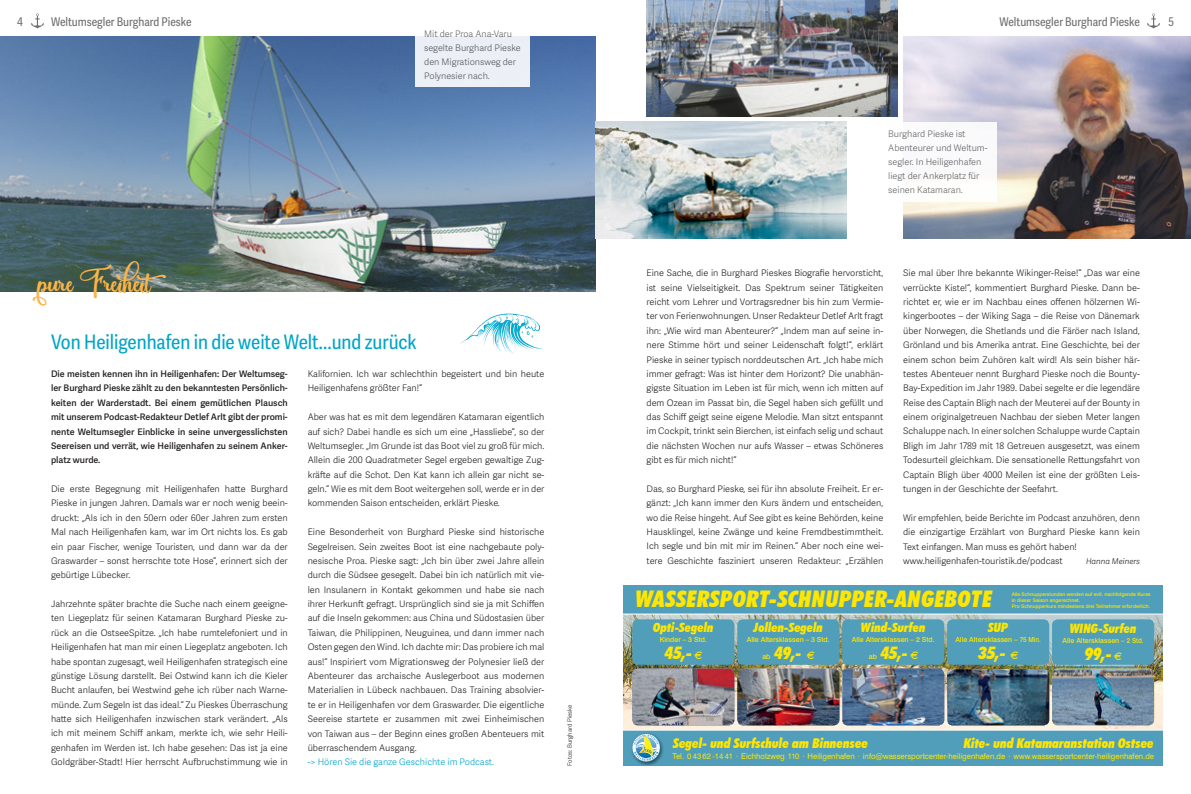
<style>
.page{position:relative;width:1191px;height:794px;background:#fff}
.page>*{position:absolute;margin:0;border:0;box-sizing:border-box;transform-origin:0 0}
.t1{font:28.2px "Pacific Again";color:#fbb449}
.t2{font:italic 900 condensed 22.9px "Futura BT";letter-spacing:.02em;color:#ffe601}
.t3{font:20px "Adelle Sans Cnd";color:#00a5c8}
.t4{font:italic 900 condensed 17.2px "Futura BT";color:#ffe601}
.t5{font:italic 900 condensed 13.5px "Futura BT";color:#ffe601}
.t6{font:italic 900 condensed 12.9px "Futura BT";color:#ffe601}
.t7{font:12px "Adelle Sans Cnd";color:#6c6d70}
.t8{font:300 9px/14.4px "Adelle Sans";color:#231f20;text-align:justify}
.t9{font:600 9px/14.4px "Adelle Sans";color:#231f20;text-align:justify}
.t10{font:300 9px/14px "Adelle Sans";color:#57585a}
.t11{font:300 9px "Adelle Sans";color:#00a5c8}
.t12{font:8px "Swiss 721 BT";color:#ffe601;scale:.96 1}
.t13{font:italic 300 8px "Adelle Sans";color:#231f20}
.t14{font:500 7px "Swiss 721 BT";color:#ffe601}
.t15{font:300 6px "Adelle Sans";color:#231f20}
.t16{font:500 5px/6px "Swiss 721 BT";color:#ffe601}
</style>
<div class="page">
<svg style="left:31px;top:13px;width:13px;height:16px"></svg>
<svg style="left:1147px;top:13px;width:12px;height:16px"></svg>
<img style="left:903px;top:37px;width:288px;height:201px">
<img style="left:646px;top:0;width:251px;height:116px">
<img style="left:0;top:37px;width:595px;height:254px">
<div style="left:879px;top:122px;width:117px;height:80px;background:#fff"></div>
<img style="left:595px;top:122px;width:251px;height:116px">
<div style="left:416px;top:21px;width:114px;height:66px;background:linear-gradient(to bottom,#fafbfc,#e7ecf3)"></div>
<img style="left:624px;top:614px;width:538px;height:54px">
<div style="left:632px;top:619px;width:102px;height:45px;background:#509eb9;border-radius:6px"></div>
<div style="left:737px;top:619px;width:102px;height:45px;background:#509eb9;border-radius:6px"></div>
<div style="left:842px;top:619px;width:102px;height:45px;background:#509eb9;border-radius:6px"></div>
<div style="left:947px;top:619px;width:102px;height:45px;background:#509eb9;border-radius:6px"></div>
<div style="left:1052px;top:619px;width:102px;height:45px;background:#509eb9;border-radius:6px"></div>
<div style="left:624px;top:586px;width:538px;height:28px;background:#509eb9"></div>
<img style="left:624px;top:668px;width:538px;height:97px">
<svg style="left:460px;top:313px;width:83px;height:41px"></svg>
<h3 class="t7" style="left:51px;top:13px;width:142px">Weltumsegler Burghard Pieske</h3>
<h3 class="t7" style="left:999px;top:13px;width:142px">Weltumsegler Burghard Pieske</h3>
<h3 class="t7" style="left:17px;top:13px;width:7px">4</h3>
<h3 class="t7" style="left:1168px;top:13px;width:7px">5</h3>
<p class="t10" style="left:424px;top:26px;width:98px">Mit der Proa Ana-Varu segelte Burghard Pieske den Migrationsweg der<br>Polynesier nach.</p>
<h1 class="t1" style="left:37px;top:265px;width:139px">pure Freiheit</h1>
<h3 class="t3" style="left:51px;top:327px;width:367px">Von Heiligenhafen in die weite Welt…und zurück</h3>
<p class="t9" style="left:51px;top:366px;width:238px">Die meisten kennen ihn in Heiligenhafen: Der Weltumseg&shy;ler Burghard Pieske zählt zu den bekanntesten Persönlich&shy;keiten der Warderstadt. Bei einem gemütlichen Plausch mit unserem Podcast-Redakteur Detlef Arlt gibt der promi&shy;nente Weltumsegler Einblicke in seine unvergesslichsten Seereisen und verrät, wie Heiligenhafen zu seinem Anker&shy;platz wurde.</p>
<p class="t8" style="left:51px;top:481px;width:238px">Die erste Begegnung mit Heiligenhafen hatte Burghard Pieske in jungen Jahren. Damals war er noch wenig beein&shy;druckt: „Als ich in den 50ern oder 60er Jahren zum ersten Mal nach Heiligenhafen kam, war im Ort nichts los. Es gab ein paar Fischer, wenige Touristen, und dann war da der Graswarder – sonst herrschte tote Hose“, erinnert sich der gebürtige Lübecker.</p>
<p class="t8" style="left:51px;top:596px;width:238px">Jahrzehnte später brachte die Suche nach einem geeigne&shy;ten Liegeplatz für seinen Katamaran Burghard Pieske zu&shy;rück an die OstseeSpitze. „Ich habe rumtelefoniert und in Heiligenhafen hat man mir einen Liegeplatz angeboten. Ich habe spontan zugesagt, weil Heiligenhafen strategisch eine günstige Lösung darstellt. Bei Ostwind kann ich die Kieler Bucht anlaufen, bei Westwind gehe ich rüber nach Warne&shy;münde. Zum Segeln ist das ideal.“ Zu Pieskes Überraschung hatte sich Heiligenhafen inzwischen stark verändert. „Als ich mit meinem Schiff ankam, merkte ich, wie sehr Heili&shy;genhafen im Werden ist. Ich habe gesehen: Das ist ja eine Goldgräber-Stadt! Hier herrscht Aufbruchstimmung wie in</p>
<p class="t8" style="left:308px;top:366px;width:238px">Kalifornien. Ich war schlechthin begeistert und bin heute<br>Heiligenhafens größter Fan!“</p>
<p class="t8" style="left:308px;top:409px;width:238px">Aber was hat es mit dem legendären Katamaran eigentlich auf sich? Dabei handle es sich um eine „Hassliebe“, so der Weltumsegler. „Im Grunde ist das Boot viel zu groß für mich.<br>Allein die 200 Quadratmeter Segel ergeben gewaltige Zug&shy;kräfte auf die Schot. Den Kat kann ich allein gar nicht se&shy;geln.“ Wie es mit dem Boot weitergehen soll, werde er in der kommenden Saison entscheiden, erklärt Pieske.</p>
<p class="t8" style="left:308px;top:524px;width:238px">Eine Besonderheit von Burghard Pieske sind historische Segelreisen. Sein zweites Boot ist eine nachgebaute poly&shy;nesische Proa. Pieske sagt: „Ich bin über zwei Jahre allein durch die Südsee gesegelt. Dabei bin ich natürlich mit vie&shy;len Insulanern in Kontakt gekommen und habe sie nach ihrer Herkunft gefragt. Ursprünglich sind sie ja mit Schiffen auf die Inseln gekommen: aus China und Südostasien über Taiwan, die Philippinen, Neuguinea, und dann immer nach Osten gegen den Wind. Ich dachte mir: Das probiere ich mal aus!“ Inspiriert vom Migrationsweg der Polynesier ließ der Abenteurer das archaische Auslegerboot aus modernen Materialien in Lübeck nachbauen. Das Training absolvier&shy;te er in Heiligenhafen vor dem Graswarder. Die eigentliche Seereise startete er zusammen mit zwei Einheimischen von Taiwan aus – der Beginn eines großen Abenteuers mit überraschendem Ausgang.</p>
<p class="t11" style="left:308px;top:755px;width:188px">-&gt; Hören Sie die ganze Geschichte im Podcast.</p>
<p class="t15" style="left:565px;top:766px;width:63px;rotate:-90deg">Fotos: Burghard Pieske</p>
<p class="t10" style="left:888px;top:127px;width:101px">Burghard Pieske ist<br>Abenteurer und Weltum&shy;segler. In Heiligenhafen liegt der Ankerplatz für seinen Katamaran.</p>
<p class="t8" style="left:646px;top:265px;width:238px">Eine Sache, die in Burghard Pieskes Biografie hervorsticht, ist seine Vielseitigkeit. Das Spektrum seiner Tätigkeiten reicht vom Lehrer und Vortragsredner bis hin zum Vermie&shy;ter von Ferienwohnungen. Unser Redakteur Detlef Arlt fragt ihn: „Wie wird man Abenteurer?“ „Indem man auf seine in&shy;nere Stimme hört und seiner Leidenschaft folgt!“, erklärt Pieske in seiner typisch norddeutschen Art. „Ich habe mich immer gefragt: Was ist hinter dem Horizont? Die unabhän&shy;gigste Situation im Leben ist für mich, wenn ich mitten auf dem Ozean im Passat bin, die Segel haben sich gefüllt und das Schiff geigt seine eigene Melodie. Man sitzt entspannt im Cockpit, trinkt sein Bierchen, ist einfach selig und schaut die nächsten Wochen nur aufs Wasser – etwas Schöneres gibt es für mich nicht!“</p>
<p class="t8" style="left:646px;top:481px;width:238px">Das, so Burghard Pieske, sei für ihn absolute Freiheit. Er er&shy;gänzt: „Ich kann immer den Kurs ändern und entscheiden, wo die Reise hingeht. Auf See gibt es keine Behörden, keine Hausklingel, keine Zwänge und keine Fremdbestimmtheit.<br>Ich segle und bin mit mir im Reinen.“ Aber noch eine wei&shy;tere Geschichte fasziniert unseren Redakteur: „Erzählen</p>
<p class="t8" style="left:903px;top:266px;width:238px">Sie mal über Ihre bekannte Wikinger-Reise!“ „Das war eine verrückte Kiste!“, kommentiert Burghard Pieske. Dann be&shy;richtet er, wie er im Nachbau eines offenen hölzernen Wi&shy;kingerbootes – der Wiking Saga – die Reise von Dänemark über Norwegen, die Shetlands und die Färöer nach Island, Grönland und bis Amerika antrat. Eine Geschichte, bei der einem schon beim Zuhören kalt wird! Als sein bisher här&shy;testes Abenteuer nennt Burghard Pieske noch die Bounty-Bay-Expedition im Jahr 1989. Dabei segelte er die legendäre Reise des Captain Bligh nach der Meuterei auf der Bounty in einem originalgetreuen Nachbau der sieben Meter langen Schaluppe nach. In einer solchen Schaluppe wurde Captain Bligh im Jahr 1789 mit 18 Getreuen ausgesetzt, was einem Todesurteil gleichkam. Die sensationelle Rettungsfahrt von Captain Bligh über 4000 Meilen ist eine der größten Leis&shy;tungen in der Geschichte der Seefahrt.</p>
<p class="t8" style="left:903px;top:510px;width:238px;text-align:left">Wir empfehlen, beide Berichte im Podcast anzuhören, denn die einzigartige Erzählart von Burghard Pieske kann kein Text einfangen. Man muss es gehört haben! www.heiligenhafen-touristik.de/podcast</p>
<p class="t13" style="left:1086px;top:555px;width:55px">Hanna Meiners</p>
<h2 class="t2" style="left:635px;top:585px;width:358px">WASSERSPORT-SCHNUPPER-ANGEBOTE</h2>
<p class="t16" style="left:1011px;top:591px;width:140px">Alle Schnupperstunden werden auf evtl. nachfolgende Kurse in dieser Saison angerechnet.</p>
<p class="t16" style="left:1011px;top:603px;width:140px">Pro Schnupperkurs mindestens drei Teilnehmer erforderlich.</p>
<h3 class="t6" style="left:653px;top:620px;width:62px">Opti-Segeln</h3>
<p class="t14" style="left:660px;top:635px;width:49px">Kinder – 3 Std.</p>
<h3 class="t4" style="left:665px;top:642px;width:38px">45,- ✓</h3>
<h3 class="t6" style="left:753px;top:619px;width:71px">Jollen-Segeln</h3>
<p class="t14" style="left:747px;top:635px;width:84px">Alle Altersklassen – 3 Std.</p>
<p class="t14" style="left:762px;top:652px;width:10px">ab</p>
<h3 class="t4" style="left:774px;top:642px;width:41px">49,- ✓</h3>
<h3 class="t6" style="left:861px;top:619px;width:66px">Wind-Surfen</h3>
<p class="t14" style="left:851px;top:635px;width:84px">Alle Altersklassen – 2 Std.</p>
<p class="t14" style="left:869px;top:652px;width:10px">ab</p>
<h3 class="t4" style="left:880px;top:642px;width:38px">45,- ✓</h3>
<h3 class="t6" style="left:988px;top:620px;width:21px">SUP</h3>
<p class="t14" style="left:955px;top:635px;width:87px">Alle Altersklassen – 75 Min.</p>
<h3 class="t4" style="left:978px;top:642px;width:41px">35,- ✓</h3>
<h3 class="t6" style="left:1069px;top:620px;width:68px">WING-Surfen</h3>
<p class="t14" style="left:1062px;top:636px;width:83px">Alle Altersklassen – 2 Std.</p>
<h3 class="t4" style="left:1084px;top:643px;width:38px">99,- ✓</h3>
<h3 class="t5" style="left:673px;top:734px;width:196px">Segel- und Surfschule am Binnensee</h3>
<h3 class="t5" style="left:963px;top:734px;width:192px">Kite- und Katamaranstation Ostsee</h3>
<p class="t12" style="left:672px;top:751px;width:503px">Tel. 0 43 62 -14 41 · Eichholzweg 110 · Heiligenhafen · info@wassersportcenter-heiligenhafen.de · www.wassersportcenter-heiligenhafen.de</p>
</div>
